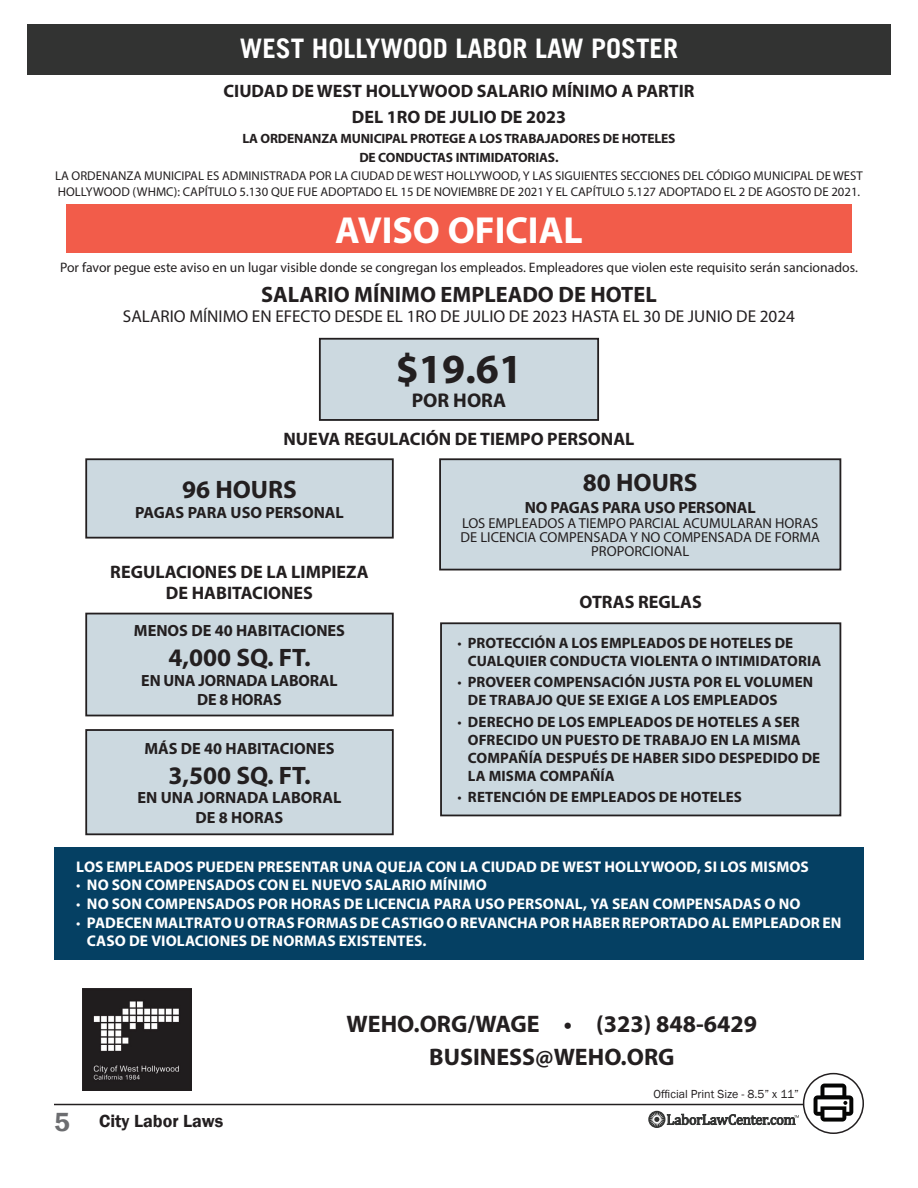
<style>
.page{position:relative;width:918px;height:1188px;background:#fff}
.page>*{position:absolute;margin:0;border:0;box-sizing:border-box;transform-origin:0 0}
.t1{font:700 41.55px "Myriad Pro";color:#231f20}
.t2{font:700 37.8px "Myriad Pro";color:#fff}
.t3{font:700 27px "Trade Gothic LT";color:#fff}
.t4{font:700 25.35px "Myriad Pro";color:#231f20}
.t5{font:700 24px "Myriad Pro";color:#231f20}
.t6{font:700 22.35px "Myriad Pro";color:#231f20}
.t7{font:700 19.95px "Myriad Pro";color:#231f20}
.t8{font:700 18.15px/21.8px "Myriad Pro";color:#231f20;text-align:center}
.t9{font:700 18px "Myriad Pro";color:#231f20}
.t10{font:600 18px "Franklin Gothic";color:#231f20}
.t11{font:17.1px "Myriad Pro";color:#231f20}
.t12{font:700 16.35px/19.5px "Myriad Pro";color:#231f20;text-align:center}
.t13{font:700 15.45px/18.6px "Myriad Pro";letter-spacing:.005em;color:#fff}
.t14{font:700 15px/18px "Myriad Pro";letter-spacing:.005em;color:#231f20}
.t15{font:14.4px/14.4px "Myriad Pro";color:#231f20;text-align:center}
.t16{font:13.8px "Myriad Pro";color:#231f20}
.t17{font:700 13.5px "Myriad Pro";letter-spacing:-.01em;color:#231f20}
.t18{font:12.75px/15.3px "Myriad Pro";color:#231f20}
.t19{font:12px "Franklin Gothic";color:#231f20}
.s1{font-weight:400}
.s2{font-size:27px;color:#6c6d70}
</style>
<div class="page">
<hr style="left:54px;top:1104px;width:810px;height:1px;background:#231f20">
<svg style="left:648px;top:1072px;width:216px;height:62px"></svg>
<div style="left:27px;top:24px;width:864px;height:50px;background:#323332"></div>
<div style="left:66px;top:205px;width:786px;height:48px;background:#f25c4a"></div>
<div style="left:54px;top:847px;width:810px;height:112px;background:#054063"></div>
<div style="left:320px;top:338px;width:278px;height:82px;background:#ccd9e0"></div>
<div style="left:319px;top:338px;width:280px;height:83px;border:2px solid #231f20"></div>
<div style="left:441px;top:624px;width:399px;height:191px;background:#ccd9e0"></div>
<div style="left:440px;top:622px;width:401px;height:194px;border:2px solid #231f20"></div>
<div style="left:441px;top:459px;width:399px;height:111px;background:#ccd9e0"></div>
<div style="left:439px;top:458px;width:402px;height:112px;border:2px solid #231f20"></div>
<div style="left:86px;top:613px;width:307px;height:103px;background:#ccd9e0"></div>
<div style="left:85px;top:613px;width:309px;height:103px;border:2px solid #231f20"></div>
<div style="left:87px;top:730px;width:306px;height:105px;background:#ccd9e0"></div>
<div style="left:85px;top:729px;width:309px;height:106px;border:2px solid #231f20"></div>
<div style="left:86px;top:460px;width:307px;height:77px;background:#ccd9e0"></div>
<div style="left:85px;top:458px;width:309px;height:81px;border:2px solid #231f20"></div>
<img style="left:82px;top:989px;width:109px;height:101px">
<p class="t3" style="left:240px;top:32px;width:440px">WEST HOLLYWOOD LABOR LAW POSTER</p>
<p class="t9" style="left:224px;top:79px;width:472px">CIUDAD DE WEST HOLLYWOOD SALARIO MÍNIMO A PARTIR</p>
<p class="t9" style="left:352px;top:105px;width:216px">DEL 1RO DE JULIO DE 2023</p>
<p class="t17" style="left:242px;top:129px;width:435px">LA ORDENANZA MUNICIPAL PROTEGE A LOS TRABAJADORES DE HOTELES</p>
<p class="t17" style="left:359px;top:149px;width:201px">DE CONDUCTAS INTIMIDATORIAS.</p>
<p class="t18" style="left:55px;top:168px;width:809px">LA ORDENANZA MUNICIPAL ES ADMINISTRADA POR LA CIUDAD DE WEST HOLLYWOOD, Y LAS SIGUIENTES SECCIONES DEL CÓDIGO MUNICIPAL DE WEST<br>HOLLYWOOD (WHMC): CAPÍTULO 5.130 QUE FUE ADOPTADO EL 15 DE NOVIEMBRE DE 2021 Y EL CAPÍTULO 5.127 ADOPTADO EL 2 DE AGOSTO DE 2021.</p>
<p class="t2" style="left:335px;top:206px;width:249px">AVISO OFICIAL</p>
<p class="t16" style="left:60px;top:259px;width:799px">Por favor pegue este aviso en un lugar visible donde se congregan los empleados. Empleadores que violen este requisito serán sancionados.</p>
<p class="t6" style="left:261px;top:280px;width:397px">SALARIO MÍNIMO EMPLEADO DE HOTEL</p>
<p class="t11" style="left:123px;top:306px;width:674px">SALARIO MÍNIMO EN EFECTO DESDE EL 1RO DE JULIO DE 2023 HASTA EL 30 DE JUNIO DE 2024</p>
<p class="t1" style="left:396px;top:342px;width:128px">$19.61</p>
<p class="t7" style="left:412px;top:387px;width:96px">POR HORA</p>
<p class="t8" style="left:283px;top:427px;width:353px">NUEVA REGULACIÓN DE TIEMPO PERSONAL</p>
<p class="t4" style="left:182px;top:473px;width:116px">96 HOURS</p>
<p class="t12" style="left:135px;top:502px;width:210px">PAGAS PARA USO PERSONAL</p>
<p class="t8" style="left:110px;top:560px;width:260px">REGULACIONES DE LA LIMPIEZA<br>DE HABITACIONES</p>
<p class="t12" style="left:134px;top:620px;width:213px">MENOS DE 40 HABITACIONES</p>
<p class="t4" style="left:168px;top:641px;width:144px">4,000 SQ. FT.</p>
<p class="t12" style="left:141px;top:670px;width:198px">EN UNA JORNADA LABORAL<br>DE 8 HORAS</p>
<p class="t12" style="left:144px;top:738px;width:192px">MÁS DE 40 HABITACIONES</p>
<p class="t4" style="left:168px;top:759px;width:144px">3,500 SQ. FT.</p>
<p class="t12" style="left:138px;top:788px;width:205px">EN UNA JORNADA LABORAL<br>DE 8 HORAS</p>
<p class="t4" style="left:583px;top:466px;width:116px">80 HOURS</p>
<p class="t12" style="left:525px;top:497px;width:232px">NO PAGAS PARA USO PERSONAL</p>
<p class="t15" style="left:462px;top:515px;width:358px">LOS EMPLEADOS A TIEMPO PARCIAL ACUMULARAN HORAS</p>
<p class="t15" style="left:461px;top:530px;width:361px">DE LICENCIA COMPENSADA Y NO COMPENSADA DE FORMA<br>PROPORCIONAL</p>
<p class="t8" style="left:580px;top:591px;width:124px">OTRAS REGLAS</p>
<p class="t14" style="left:468px;top:633px;width:355px;text-indent:-10px"><span class="s1">•</span> PROTECCIÓN A LOS EMPLEADOS DE HOTELES DE<br>CUALQUIER CONDUCTA VIOLENTA O INTIMIDATORIA</p>
<p class="t14" style="left:468px;top:673px;width:347px;text-indent:-10px"><span class="s1">•</span> PROVEER COMPENSACIÓN JUSTA POR EL VOLUMEN<br>DE TRABAJO QUE SE EXIGE A LOS EMPLEADOS</p>
<p class="t14" style="left:468px;top:712px;width:354px;text-indent:-10px"><span class="s1">•</span> DERECHO DE LOS EMPLEADOS DE HOTELES A SER OFRECIDO UN PUESTO DE TRABAJO EN LA MISMA COMPAÑÍA DESPUÉS DE HABER SIDO DESPEDIDO DE LA MISMA COMPAÑÍA</p>
<p class="t14" style="left:458px;top:788px;width:286px"><span class="s1">•</span> RETENCIÓN DE EMPLEADOS DE HOTELES</p>
<p class="t13" style="left:76px;top:857px;width:734px">LOS EMPLEADOS PUEDEN PRESENTAR UNA QUEJA CON LA CIUDAD DE WEST HOLLYWOOD, SI LOS MISMOS</p>
<p class="t13" style="left:76px;top:875px;width:412px"><span class="s1">•</span> NO SON COMPENSADOS CON EL NUEVO SALARIO MÍNIMO</p>
<p class="t13" style="left:76px;top:894px;width:726px"><span class="s1">•</span> NO SON COMPENSADOS POR HORAS DE LICENCIA PARA USO PERSONAL, YA SEAN COMPENSADAS O NO</p>
<p class="t13" style="left:87px;top:913px;width:756px;text-indent:-11px"><span class="s1">•</span> PADECEN MALTRATO U OTRAS FORMAS DE CASTIGO O REVANCHA POR HABER REPORTADO AL EMPLEADOR EN<br>CASO DE VIOLACIONES DE NORMAS EXISTENTES.</p>
<p class="t5" style="left:347px;top:1008px;width:412px">WEHO.ORG/WAGE • (323) 848-6429</p>
<p class="t5" style="left:429px;top:1041px;width:247px">BUSINESS@WEHO.ORG</p>
<p class="t10" style="left:54px;top:1110px;width:171px"><span class="s2">5</span> City Labor Laws</p>
<p class="t19" style="left:653px;top:1087px;width:147px">Official Print Size - 8.5” x 11”</p>
</div>
